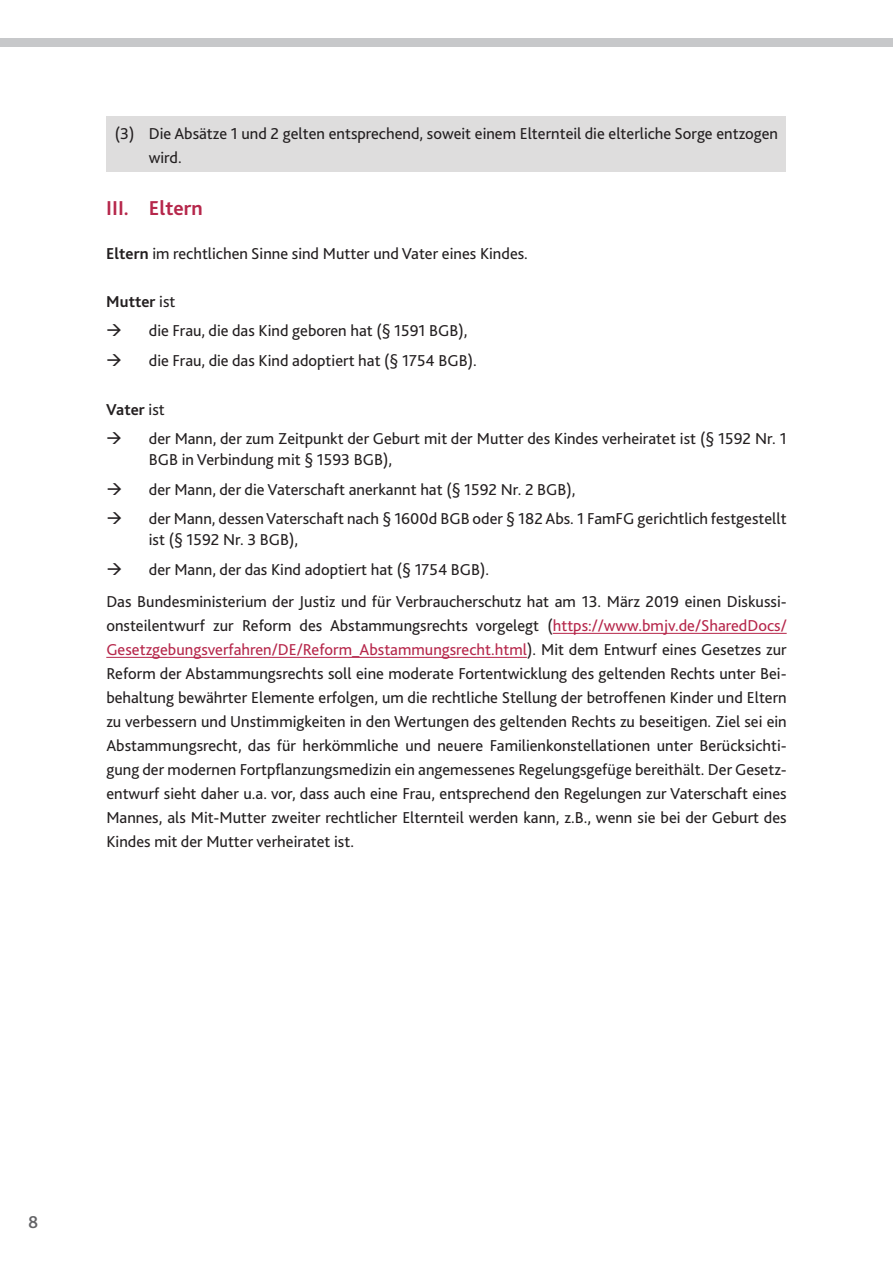
<style>
.page{position:relative;width:893px;height:1263px;background:#fff}
.page>*{position:absolute;margin:0;border:0;box-sizing:border-box;transform-origin:0 0}
.t1{font:700 21px "Bliss 2";color:#b6274b}
.t2{font:500 18px "Bliss 2";color:#636366}
.t3{font:16.5px/24px "Bliss 2";color:#231f20}
.s1{font-weight:700}
.s2{color:#b6274b}
</style>
<div class="page">
<div style="left:0;top:38px;width:893px;height:9px;background:#c7c8ca"></div>
<hr style="left:553px;top:633px;width:234px;height:1px;background:#b6274b">
<hr style="left:106px;top:657px;width:421px;height:1px;background:#b6274b">
<div style="left:106px;top:116px;width:680px;height:56px;background:#dedddd"></div>
<p class="t3" style="left:149px;top:121px;width:631px;text-indent:-34px">(3) Die Absätze 1 und 2 gelten entsprechend, soweit einem Elternteil die elterliche Sorge entzogen wird.</p>
<p class="t1" style="left:106px;top:195px;width:98px">III. Eltern</p>
<p class="t3" style="left:106px;top:241px;width:423px"><span class="s1">Eltern</span> im rechtlichen Sinne sind Mutter und Vater eines Kindes.</p>
<p class="t3" style="left:149px;top:286px;width:329px;line-height:29.5px;text-indent:-43px"><span class="s1">Mutter</span> ist<br>die Frau, die das Kind geboren hat (§ 1591 BGB), die Frau, die das Kind adoptiert hat (§ 1754 BGB).</p>
<p class="t3" style="left:149px;top:394px;width:639px;line-height:29.5px;text-indent:-43px"><span class="s1">Vater</span> ist<br>der Mann, der zum Zeitpunkt der Geburt mit der Mutter des Kindes verheiratet ist (§ 1592 Nr. 1</p>
<p class="t3" style="left:149px;top:445px;width:639px;line-height:29.5px">BGB in Verbindung mit § 1593 BGB),<br>der Mann, der die Vaterschaft anerkannt hat (§ 1592 Nr. 2 BGB),<br>der Mann, dessen Vaterschaft nach § 1600d BGB oder § 182 Abs. 1 FamFG gerichtlich festgestellt</p>
<p class="t3" style="left:149px;top:525px;width:342px;line-height:29.5px">ist (§ 1592 Nr. 3 BGB),<br>der Mann, der das Kind adoptiert hat (§ 1754 BGB).</p>
<p class="t3" style="left:106px;top:589px;width:682px;text-align:justify">Das Bundesministerium der Justiz und für Verbraucherschutz hat am 13. März 2019 einen Diskussi&shy;onsteilentwurf zur Reform des Abstammungsrechts vorgelegt (<span class="s2">https://www.bmjv.de/SharedDocs/ Gesetzgebungsverfahren/DE/Reform_Abstammungsrecht.html</span>). Mit dem Entwurf eines Gesetzes zur Reform der Abstammungsrechts soll eine moderate Fortentwicklung des geltenden Rechts unter Bei&shy;behaltung bewährter Elemente erfolgen, um die rechtliche Stellung der betroffenen Kinder und Eltern zu verbessern und Unstimmigkeiten in den Wertungen des geltenden Rechts zu beseitigen. Ziel sei ein Abstammungsrecht, das für herkömmliche und neuere Familienkonstellationen unter Berücksichti&shy;gung der modernen Fortpflanzungsmedizin ein angemessenes Regelungsgefüge bereithält. Der Gesetz&shy;entwurf sieht daher u.a. vor, dass auch eine Frau, entsprechend den Regelungen zur Vaterschaft eines Mannes, als Mit-Mutter zweiter rechtlicher Elternteil werden kann, z.B., wenn sie bei der Geburt des Kindes mit der Mutter verheiratet ist.</p>
<p class="t2" style="left:28px;top:1211px;width:12px">8</p>
</div>
